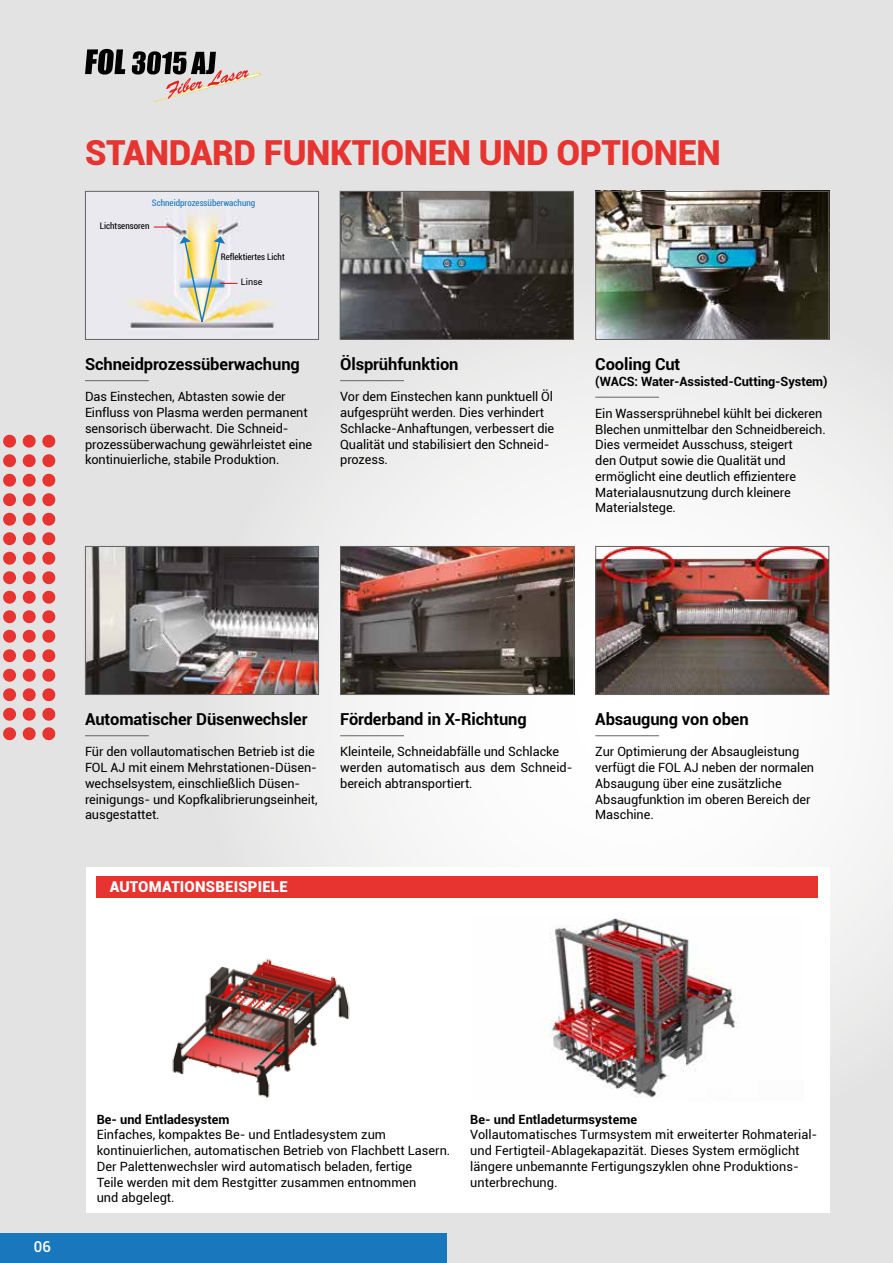
<style>
.page{position:relative;width:893px;height:1263px;background:#e3e3e3}
.page>*{position:absolute;margin:0;border:0;box-sizing:border-box;transform-origin:0 0}
.t1{font:900 34.5px "Roboto";letter-spacing:-.01em;color:#e73431}
.t2{font:700 16.5px "Roboto";letter-spacing:-.005em;color:#000}
.t3{font:900 15px "Roboto";letter-spacing:.01em;color:#fff}
.t4{font:500 15px "Roboto";color:#fff}
.t5{font:12.75px/15.8px "Roboto";letter-spacing:-.005em;color:#000}
.t6{font:700 12.75px "Roboto";color:#000}
.t7{font:condensed 9px "Roboto";color:#000}
.t8{font:condensed 9px "Roboto";color:#1877bd}
.t9{font:9px "Roboto";color:#000}
</style>
<div class="page">
<svg style="left:291px;top:279px;width:602px;height:868px"></svg>
<svg style="left:3px;top:727px;width:52px;height:13px"></svg>
<svg style="left:3px;top:708px;width:52px;height:13px"></svg>
<svg style="left:3px;top:688px;width:52px;height:13px"></svg>
<svg style="left:3px;top:669px;width:52px;height:13px"></svg>
<svg style="left:3px;top:649px;width:52px;height:13px"></svg>
<svg style="left:3px;top:630px;width:52px;height:13px"></svg>
<svg style="left:3px;top:610px;width:52px;height:13px"></svg>
<svg style="left:3px;top:591px;width:52px;height:13px"></svg>
<svg style="left:3px;top:571px;width:52px;height:13px"></svg>
<svg style="left:3px;top:552px;width:52px;height:13px"></svg>
<svg style="left:3px;top:532px;width:52px;height:13px"></svg>
<svg style="left:3px;top:513px;width:52px;height:13px"></svg>
<svg style="left:3px;top:493px;width:52px;height:13px"></svg>
<svg style="left:3px;top:474px;width:52px;height:13px"></svg>
<svg style="left:3px;top:454px;width:52px;height:13px"></svg>
<svg style="left:3px;top:435px;width:52px;height:13px"></svg>
<svg style="left:85px;top:49px;width:40px;height:26px"></svg>
<svg style="left:132px;top:51px;width:129px;height:51px"></svg>
<div style="left:0;top:1233px;width:446px;height:30px;background:#1877bd"></div>
<div style="left:86px;top:867px;width:743px;height:346px;background:#fff"></div>
<div style="left:96px;top:876px;width:721px;height:21px;background:#e73431"></div>
<hr style="left:595px;top:397px;width:64px;height:1px;background:#646363">
<hr style="left:340px;top:380px;width:64px;height:1px;background:#646363">
<hr style="left:340px;top:735px;width:64px;height:1px;background:#646363">
<hr style="left:85px;top:735px;width:64px;height:1px;background:#646363">
<hr style="left:595px;top:735px;width:64px;height:1px;background:#646363">
<img style="left:597px;top:548px;width:230px;height:145px">
<div style="left:595px;top:546px;width:234px;height:149px;border:1px solid #646363"></div>
<img style="left:597px;top:193px;width:230px;height:145px">
<div style="left:595px;top:191px;width:234px;height:149px;border:1px solid #646363"></div>
<img style="left:342px;top:548px;width:230px;height:145px">
<div style="left:340px;top:546px;width:234px;height:149px;border:1px solid #646363"></div>
<img style="left:87px;top:548px;width:230px;height:145px">
<div style="left:85px;top:546px;width:234px;height:149px;border:1px solid #646363"></div>
<img style="left:342px;top:193px;width:230px;height:145px">
<div style="left:340px;top:191px;width:234px;height:149px;border:1px solid #646363"></div>
<img style="left:87px;top:193px;width:230px;height:145px">
<div style="left:85px;top:191px;width:234px;height:149px;border:1px solid #646363"></div>
<hr style="left:85px;top:380px;width:64px;height:1px;background:#646363">
<svg style="left:154px;top:227px;width:19px;height:1px"></svg>
<img style="left:180px;top:236px;width:58px;height:93px">
<img style="left:172px;top:958px;width:178px;height:140px">
<img style="left:542px;top:918px;width:198px;height:180px">
<h1 class="t1" style="left:85px;top:128px;width:637px">STANDARD FUNKTIONEN UND OPTIONEN</h1>
<p class="t8" style="left:152px;top:196px;width:105px">Schneidprozessüberwachung</p>
<p class="t7" style="left:100px;top:219px;width:51px">Lichtsensoren</p>
<p class="t7" style="left:221px;top:250px;width:66px">Reflektiertes Licht</p>
<p class="t9" style="left:241px;top:276px;width:23px">Linse</p>
<p class="t2" style="left:85px;top:352px;width:216px">Schneidprozessüberwachung</p>
<p class="t5" style="left:85px;top:388px;width:229px">Das Einstechen, Abtasten sowie der Einfluss von Plasma werden permanent sensorisch überwacht. Die Schneid&shy;prozessüberwachung gewährleistet eine kontinuierliche, stabile Produktion.</p>
<p class="t2" style="left:340px;top:352px;width:120px">Ölsprühfunktion</p>
<p class="t5" style="left:340px;top:388px;width:216px">Vor dem Einstechen kann punktuell Öl aufgesprüht werden. Dies verhindert<br>Schlacke-Anhaftungen, verbessert die<br>Qualität und stabilisiert den Schneid&shy;prozess.</p>
<p class="t2" style="left:595px;top:352px;width:87px">Cooling Cut</p>
<p class="t6" style="left:595px;top:373px;width:234px">(WACS: Water-Assisted-Cutting-System)</p>
<p class="t5" style="left:595px;top:405px;width:232px">Ein Wassersprühnebel kühlt bei dickeren Blechen unmittelbar den Schneidbereich.<br>Dies vermeidet Ausschuss, steigert<br>den Output sowie die Qualität und ermöglicht eine deutlich effizientere Materialausnutzung durch kleinere Materialstege.</p>
<p class="t2" style="left:85px;top:707px;width:224px">Automatischer Düsenwechsler</p>
<p class="t5" style="left:85px;top:743px;width:234px">Für den vollautomatischen Betrieb ist die FOL AJ mit einem Mehrstationen-Düsen&shy;wechselsystem, einschließlich Düsen&shy;reinigungs- und Kopfkalibrierungseinheit, ausgestattet.</p>
<p class="t2" style="left:340px;top:707px;width:188px">Förderband in X-Richtung</p>
<p class="t5" style="left:340px;top:743px;width:234px">Kleinteile, Schneidabfälle und Schlacke werden automatisch aus dem Schneid&shy;bereich abtransportiert.</p>
<p class="t3" style="left:110px;top:876px;width:180px">AUTOMATIONSBEISPIELE</p>
<p class="t2" style="left:595px;top:707px;width:155px">Absaugung von oben</p>
<p class="t5" style="left:595px;top:743px;width:220px">Zur Optimierung der Absaugleistung verfügt die FOL AJ neben der normalen<br>Absaugung über eine zusätzliche<br>Absaugfunktion im oberen Bereich der<br>Maschine.</p>
<p class="t4" style="left:34px;top:1236px;width:19px">06</p>
<p class="t6" style="left:97px;top:1110px;width:134px">Be- und Entladesystem</p>
<p class="t5" style="left:97px;top:1126px;width:355px">Einfaches, kompaktes Be- und Entladesystem zum kontinuierlichen, automatischen Betrieb von Flachbett Lasern.<br>Der Palettenwechsler wird automatisch beladen, fertige<br>Teile werden mit dem Restgitter zusammen entnommen<br>und abgelegt.</p>
<p class="t6" style="left:470px;top:1110px;width:168px">Be- und Entladeturmsysteme</p>
<p class="t5" style="left:470px;top:1126px;width:349px">Vollautomatisches Turmsystem mit erweiterter Rohmaterial&shy;und Fertigteil-Ablagekapazität. Dieses System ermöglicht längere unbemannte Fertigungszyklen ohne Produktions&shy;unterbrechung.</p>
</div>
